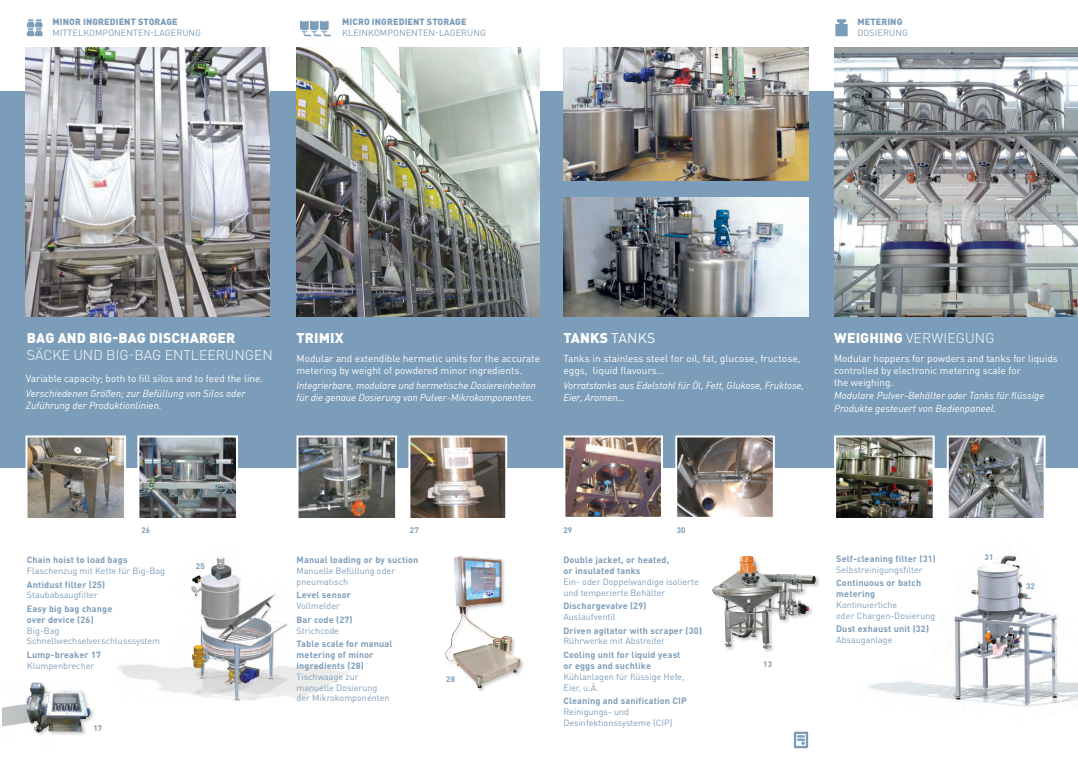
<style>
.page{position:relative;width:1078px;height:766px;background:#fff}
.page>*{position:absolute;margin:0;border:0;box-sizing:border-box;transform-origin:0 0}
.t1{font:300 14px/16.8px "DIN Pro";color:#fff}
.t2{font:900 14px "DIN Pro";letter-spacing:.01em;color:#fff}
.t3{font:10px/12px "DIN Regular Italic Alt";letter-spacing:-.01em;color:#fff}
.t4{font:10px/12px "DIN Pro";color:#fff}
.t5{font:9px/10.8px "DIN Pro";color:#7c9db9}
.t6{font:700 9px/10.8px "DIN Pro";letter-spacing:.02em;color:#7c9db9}
.t7{font:900 9px "DIN Pro";letter-spacing:.01em;color:#7c9db9}
.t8{font:700 8px "DIN Pro";letter-spacing:.02em;color:#7c9db9}
.s1{font-weight:900}
.s2{font-weight:400}
.s3{font-weight:700}
</style>
<div class="page">
<div style="left:0;top:92px;width:1077px;height:376px;background:#7c9db9"></div>
<img style="left:117px;top:556px;width:232px;height:145px">
<img style="left:869px;top:555px;width:208px;height:152px">
<img style="left:2px;top:704px;width:24px;height:23px">
<img style="left:299px;top:438px;width:95px;height:79px">
<div style="left:296px;top:435px;width:101px;height:85px;border:2px solid #fff"></div>
<img style="left:411px;top:438px;width:93px;height:79px">
<div style="left:408px;top:435px;width:99px;height:85px;border:2px solid #fff"></div>
<img style="left:836px;top:438px;width:95px;height:79px">
<div style="left:833px;top:435px;width:101px;height:85px;border:2px solid #fff"></div>
<img style="left:949px;top:438px;width:93px;height:79px">
<div style="left:946px;top:435px;width:99px;height:85px;border:2px solid #fff"></div>
<img style="left:566px;top:438px;width:93px;height:77px">
<div style="left:563px;top:435px;width:99px;height:83px;border:2px solid #fff"></div>
<img style="left:678px;top:438px;width:93px;height:77px">
<div style="left:675px;top:435px;width:99px;height:83px;border:2px solid #fff"></div>
<img style="left:28px;top:438px;width:95px;height:79px">
<div style="left:25px;top:435px;width:101px;height:85px;border:2px solid #fff"></div>
<img style="left:140px;top:438px;width:95px;height:79px">
<div style="left:137px;top:435px;width:101px;height:85px;border:2px solid #fff"></div>
<img style="left:25px;top:47px;width:244px;height:269px">
<img style="left:833px;top:47px;width:244px;height:269px">
<img style="left:296px;top:47px;width:243px;height:269px">
<img style="left:563px;top:47px;width:245px;height:134px">
<img style="left:563px;top:197px;width:244px;height:119px">
<div style="left:26px;top:681px;width:69px;height:56px;background:#231f20;opacity:.25"></div>
<img style="left:26px;top:683px;width:64px;height:49px">
<img style="left:445px;top:556px;width:75px;height:132px">
<div style="left:711px;top:555px;width:109px;height:98px;background:#231f20;opacity:.25"></div>
<img style="left:712px;top:556px;width:31px;height:90px">
<svg style="left:835px;top:19px;width:12px;height:17px"></svg>
<svg style="left:27px;top:19px;width:16px;height:17px"></svg>
<svg style="left:300px;top:20px;width:31px;height:16px"></svg>
<svg style="left:793px;top:731px;width:15px;height:17px"></svg>
<p class="t5" style="left:52px;top:16px;width:150px"><span class="s1">MINOR INGREDIENT STORAGE<br></span>MITTELKOMPONENTEN-LAGERUNG</p>
<p class="t5" style="left:342px;top:16px;width:145px"><span class="s1">MICRO INGREDIENT STORAGE<br></span>KLEINKOMPONENTEN-LAGERUNG</p>
<p class="t7" style="left:857px;top:16px;width:46px">METERING</p>
<p class="t5" style="left:857px;top:27px;width:52px">DOSIERUNG</p>
<p class="t1" style="left:27px;top:329px;width:247px"><span class="s1">BAG AND BIG-BAG DISCHARGER<br></span>SÄCKE UND BIG-BAG ENTLEERUNGEN</p>
<p class="t4" style="left:26px;top:372px;width:239px">Variable capacity; both to fill silos and to feed the line.</p>
<p class="t3" style="left:26px;top:387px;width:221px">Verschiedenen Größen; zur Befüllung von Silos oder<br>Zuführung der Produktionlinien.</p>
<p class="t2" style="left:296px;top:328px;width:49px">TRIMIX</p>
<p class="t4" style="left:296px;top:352px;width:245px">Modular and extendible hermetic units for the accurate metering by weight of powdered minor ingredients.</p>
<p class="t3" style="left:296px;top:379px;width:241px">Integrierbare, modulare und hermetische Dosiereinheiten für die genaue Dosierung von Pulver-Mikrokomponenten.</p>
<p class="t2" style="left:563px;top:328px;width:93px">TANKS <span class="s2">TANKS</span></p>
<p class="t4" style="left:563px;top:352px;width:238px">Tanks in stainless steel for oil, fat, glucose, fructose, eggs, liquid flavours...</p>
<p class="t3" style="left:563px;top:379px;width:242px">Vorratstanks aus Edelstahl für Öl, Fett, Glukose, Fruktose,<br>Eier, Aromen…</p>
<p class="t1" style="left:834px;top:329px;width:162px"><span class="s1">WEIGHING</span> VERWIEGUNG</p>
<p class="t4" style="left:833px;top:352px;width:225px">Modular hoppers for powders and tanks for liquids controlled by electronic metering scale for<br>the weighing.</p>
<p class="t3" style="left:833px;top:389px;width:212px">Modulare Pulver-Behälter oder Tanks für flüssige<br>Produkte gesteuert von Bedienpaneel.</p>
<p class="t8" style="left:141px;top:525px;width:10px">26</p>
<p class="t8" style="left:410px;top:525px;width:10px">27</p>
<p class="t8" style="left:563px;top:525px;width:10px">29</p>
<p class="t8" style="left:676px;top:525px;width:10px">30</p>
<p class="t5" style="left:27px;top:554px;width:140px"><span class="s3">Chain hoist to load bags<br></span>Flaschenzug mit Kette für Big-Bag</p>
<p class="t6" style="left:27px;top:578px;width:80px">Antidust filter (25)<br><span class="s2">Staubabsaugfilter</span></p>
<p class="t5" style="left:27px;top:603px;width:135px"><span class="s3">Easy big bag change<br>over device (26)<br></span>Big-Bag<br>Schnellwechselverschlusssystem</p>
<p class="t6" style="left:27px;top:649px;width:76px">Lump-breaker 17<br><span class="s2">Klumpenbrecher</span></p>
<p class="t8" style="left:93px;top:722px;width:10px">17</p>
<p class="t8" style="left:196px;top:560px;width:10px">25</p>
<p class="t5" style="left:296px;top:554px;width:123px"><span class="s3">Manual loading or by suction<br></span>Manuelle Befüllung oder pneumatisch</p>
<p class="t6" style="left:296px;top:589px;width:56px">Level sensor<br><span class="s2">Vollmelder</span></p>
<p class="t6" style="left:296px;top:613px;width:58px">Bar code (27)<br><span class="s2">Strichcode</span></p>
<p class="t6" style="left:296px;top:638px;width:97px">Table scale for manual metering of minor ingredients (28)<br><span class="s2">Tischwaage zur manuelle Dosierung der Mikrokomponenten</span></p>
<p class="t8" style="left:446px;top:674px;width:10px">28</p>
<p class="t5" style="left:563px;top:554px;width:137px"><span class="s3">Double jacket, or heated,<br>or insulated tanks<br></span>Ein- oder Doppelwandige isolierte und temperierte Behälter</p>
<p class="t6" style="left:563px;top:600px;width:84px">Dischargevalve (29)<br><span class="s2">Auslaufventil</span></p>
<p class="t6" style="left:563px;top:624px;width:140px">Driven agitator with scraper (30)<br><span class="s2">Rührwerke mit Abstreifer</span></p>
<p class="t6" style="left:563px;top:649px;width:122px">Cooling unit for liquid yeast or eggs and suchlike<br><span class="s2">Kühlanlagen für flüssige Hefe,<br>Eier, u.Ä.</span></p>
<p class="t5" style="left:563px;top:695px;width:125px"><span class="s3">Cleaning and sanification CIP<br></span>Reinigungs- und<br>Desinfektionssysteme (CIP)</p>
<p class="t8" style="left:763px;top:658px;width:10px">13</p>
<p class="t6" style="left:836px;top:552px;width:101px">Self-cleaning filter (31)<br><span class="s2">Selbstreinigungsfilter</span></p>
<p class="t5" style="left:836px;top:577px;width:101px"><span class="s3">Continuous or batch metering<br></span>Kontinuierliche<br>oder Chargen-Dosierung</p>
<p class="t6" style="left:836px;top:623px;width:94px">Dust exhaust unit (32)<br><span class="s2">Absauganlage</span></p>
<p class="t8" style="left:984px;top:551px;width:10px">31</p>
<p class="t8" style="left:1025px;top:580px;width:10px">32</p>
</div>
